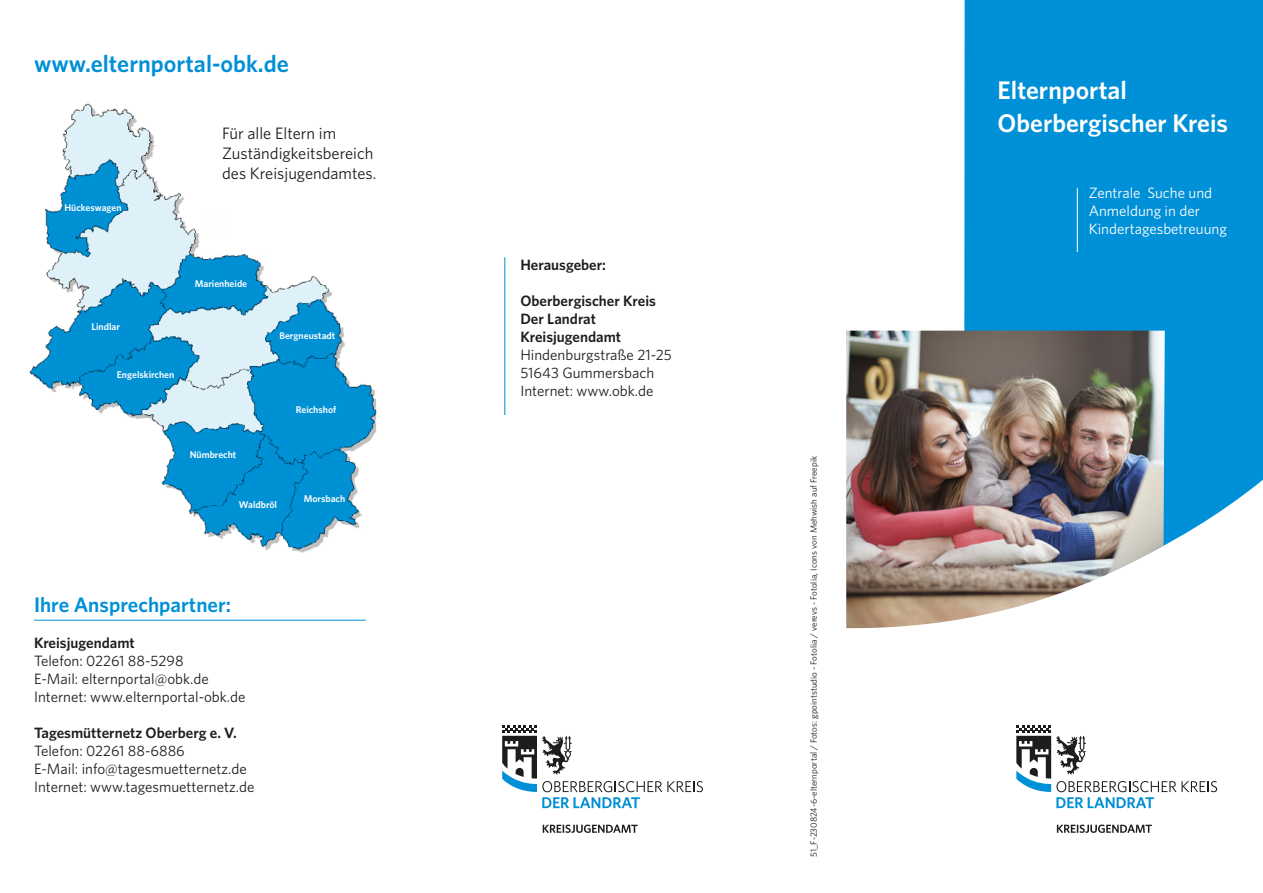
<style>
.page{position:relative;width:1263px;height:893px;background:#fff}
.page>*{position:absolute;margin:0;border:0;box-sizing:border-box;transform-origin:0 0}
.t1{font:600 25.5px/33px "Whitney";color:#fff}
.t2{font:600 24px "Whitney";color:#0090d7}
.t3{font:600 21px "Whitney";color:#0090d7}
.t4{font:16.5px/19.8px "Whitney";color:#1d1d1b}
.t5{font:15px/18px "Whitney";color:#1d1d1b}
.t6{font:600 15px/18px "Whitney";color:#1d1d1b}
.t7{font:15px/18px "Whitney";color:#fff}
.t8{font:600 9.75px "Whitney";color:#fff}
.t9{font:9px "Whitney";color:#1d1d1b}
</style>
<div class="page">
<svg style="left:502px;top:725px;width:201px;height:83px"></svg>
<svg style="left:543px;top:824px;width:95px;height:9px"></svg>
<svg style="left:1016px;top:725px;width:201px;height:83px"></svg>
<svg style="left:1057px;top:824px;width:95px;height:9px"></svg>
<div style="left:964px;top:0;width:299px;height:545px;background:#0090d7"></div>
<hr style="left:1077px;top:188px;width:1px;height:64px;background:#fff">
<hr style="left:504px;top:257px;width:1px;height:158px;background:#0090d7">
<img style="left:846px;top:331px;width:319px;height:297px">
<img style="left:29px;top:103px;width:348px;height:450px">
<hr style="left:34px;top:620px;width:332px;height:1px;background:#0090d7">
<h2 class="t2" style="left:34px;top:48px;width:256px">www.elternportal-obk.de</h2>
<p class="t8" style="left:64px;top:201px;width:59px">Hückeswagen</p>
<p class="t4" style="left:222px;top:123px;width:156px">Für alle Eltern im<br>Zuständigkeitsbereich des Kreisjugendamtes.</p>
<p class="t8" style="left:91px;top:320px;width:30px">Lindlar</p>
<p class="t8" style="left:117px;top:368px;width:59px">Engelskirchen</p>
<p class="t8" style="left:195px;top:277px;width:54px">Marienheide</p>
<p class="t8" style="left:190px;top:448px;width:48px">Nümbrecht</p>
<p class="t8" style="left:279px;top:329px;width:57px">Bergneustadt</p>
<p class="t8" style="left:296px;top:403px;width:42px">Reichshof</p>
<p class="t8" style="left:239px;top:498px;width:40px">Waldbröl</p>
<p class="t8" style="left:304px;top:492px;width:43px">Morsbach</p>
<h3 class="t3" style="left:34px;top:591px;width:199px">Ihre Ansprechpartner:</h3>
<p class="t6" style="left:34px;top:633px;width:102px">Kreisjugendamt</p>
<p class="t5" style="left:34px;top:651px;width:213px">Telefon: 02261 88-5298<br>E-Mail: elternportal@obk.de<br>Internet: www.elternportal-obk.de</p>
<p class="t6" style="left:34px;top:723px;width:204px">Tagesmütternetz Oberberg e. V.</p>
<p class="t5" style="left:34px;top:741px;width:222px">Telefon: 02261 88-6886<br>E-Mail: info@tagesmuetternetz.de<br>Internet: www.tagesmuetternetz.de</p>
<p class="t6" style="left:520px;top:255px;width:87px">Herausgeber:</p>
<p class="t6" style="left:520px;top:291px;width:137px">Oberbergischer Kreis<br>Der Landrat<br>Kreisjugendamt</p>
<p class="t5" style="left:520px;top:345px;width:153px">Hindenburgstraße 21-25<br>51643 Gummersbach<br>Internet: www.obk.de</p>
<p class="t9" style="left:808px;top:857px;width:402px;rotate:-90deg">51_F-230824-6-elternportal / Fotos: gpointstudio - Fotolia / verevs - Fotolia, Icons von Mehwish auf Freepik</p>
<h1 class="t1" style="left:998px;top:73px;width:232px">Elternportal<br>Oberbergischer Kreis</h1>
<p class="t7" style="left:1089px;top:183px;width:140px">Zentrale Suche und<br>Anmeldung in der<br>Kindertagesbetreuung</p>
</div>
